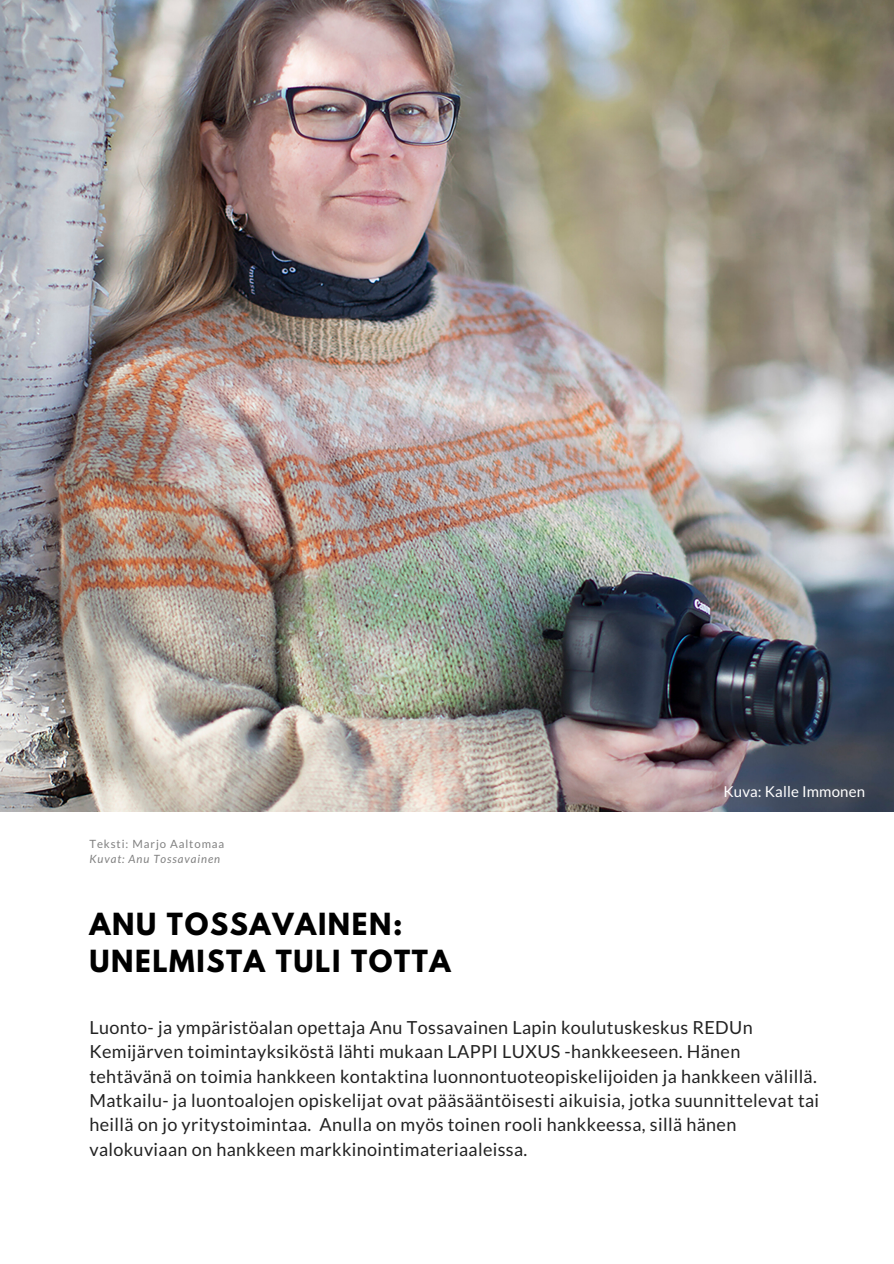
<style>
.page{position:relative;width:894px;height:1264px;background:#fff}
.page>*{position:absolute;margin:0;border:0;box-sizing:border-box;transform-origin:0 0}
.t1{font:700 27px/36.9px "League Spartan";letter-spacing:.06em;color:#000}
.t2{font:18px/24.3px "Lato";letter-spacing:.02em;color:#222}
.t3{font:15px "Lato";letter-spacing:.01em;color:#fff}
.t4{font:11.4px "Lato";letter-spacing:.08em;color:#818181}
.t5{font:italic 11.4px "Lato";letter-spacing:.08em;color:#818181}
</style>
<div class="page">
<img style="left:0;top:0;width:893px;height:811px">
<p class="t4" style="left:89px;top:836px;width:136px">Teksti: Marjo Aaltomaa</p>
<p class="t5" style="left:89px;top:851px;width:132px">Kuvat: Anu Tossavainen</p>
<h1 class="t1" style="left:89px;top:909px;width:363px">ANU TOSSAVAINEN:<br>UNELMISTA TULI TOTTA</h1>
<p class="t3" style="left:723px;top:782px;width:143px">Kuva: Kalle Immonen</p>
<p class="t2" style="left:89px;top:1015px;width:731px">Luonto- ja ympäristöalan opettaja Anu Tossavainen Lapin koulutuskeskus REDUn Kemijärven toimintayksiköstä lähti mukaan LAPPI LUXUS -hankkeeseen. Hänen tehtävänä on toimia hankkeen kontaktina luonnontuoteopiskelijoiden ja hankkeen välillä.<br>Matkailu- ja luontoalojen opiskelijat ovat pääsääntöisesti aikuisia, jotka suunnittelevat tai heillä on jo yritystoimintaa. Anulla on myös toinen rooli hankkeessa, sillä hänen valokuviaan on hankkeen markkinointimateriaaleissa.</p>
</div>
